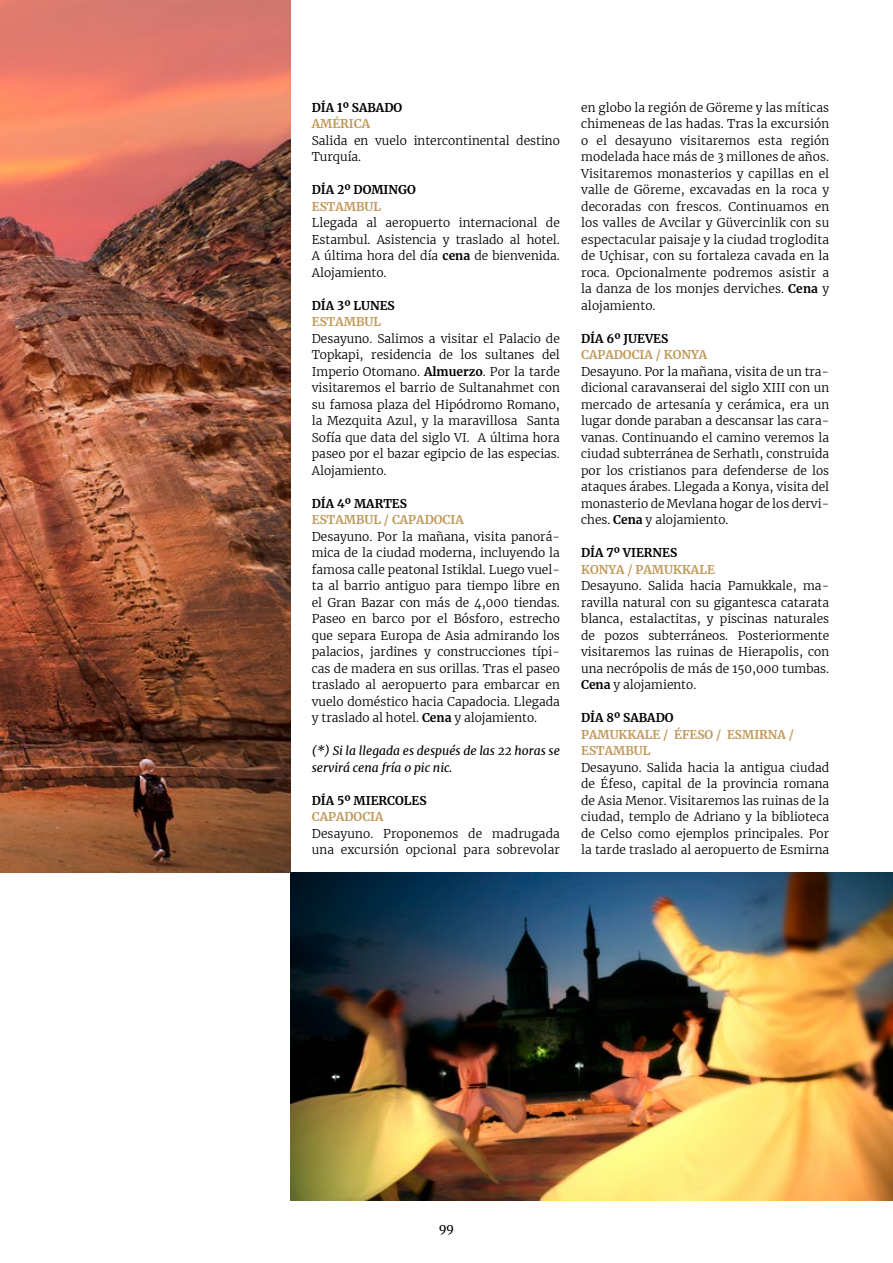
<style>
.page{position:relative;width:893px;height:1263px;background:#fff}
.page>*{position:absolute;margin:0;border:0;box-sizing:border-box;transform-origin:0 0}
.t1{font:300 12px/16.5px "Merriweather";color:#000;text-align:justify}
.t2{font:700 12px/16.5px "Merriweather";color:#c19a5a}
.t3{font:700 12px "Merriweather";color:#000}
.t4{font:italic 12px/16.5px "Merriweather";color:#000}
.t5{font:12px "Merriweather";color:#000}
.s1{font-weight:700}
</style>
<div class="page">
<img style="left:0;top:0;width:291px;height:873px">
<img style="left:291px;top:873px;width:602px;height:328px">
<p class="t3" style="left:312px;top:99px;width:92px">DÍA 1º SABADO</p>
<p class="t2" style="left:312px;top:115px;width:60px">AMÉRICA</p>
<p class="t1" style="left:312px;top:132px;width:250px">Salida en vuelo intercontinental destino<br>Turquía.</p>
<p class="t3" style="left:312px;top:181px;width:106px">DÍA 2º DOMINGO</p>
<p class="t2" style="left:312px;top:198px;width:71px">ESTAMBUL</p>
<p class="t1" style="left:312px;top:214px;width:250px">Llegada al aeropuerto internacional de Estambul. Asistencia y traslado al hotel.<br>A última hora del día <span class="s1">cena</span> de bienvenida.<br>Alojamiento.</p>
<p class="t3" style="left:312px;top:297px;width:85px">DÍA 3º LUNES</p>
<p class="t2" style="left:312px;top:313px;width:71px">ESTAMBUL</p>
<p class="t1" style="left:312px;top:330px;width:250px">Desayuno. Salimos a visitar el Palacio de Topkapi, residencia de los sultanes del Imperio Otomano. <span class="s1">Almuerzo</span>. Por la tarde visitaremos el barrio de Sultanahmet con su famosa plaza del Hipódromo Romano, la Mezquita Azul, y la maravillosa Santa Sofía que data del siglo VI. A última hora paseo por el bazar egipcio de las especias.<br>Alojamiento.</p>
<p class="t3" style="left:312px;top:495px;width:97px">DÍA 4º MARTES</p>
<p class="t2" style="left:312px;top:511px;width:153px">ESTAMBUL / CAPADOCIA</p>
<p class="t1" style="left:312px;top:528px;width:250px">Desayuno. Por la mañana, visita panorá&shy;mica de la ciudad moderna, incluyendo la famosa calle peatonal Istiklal. Luego vuel&shy;ta al barrio antiguo para tiempo libre en el Gran Bazar con más de 4,000 tiendas.<br>Paseo en barco por el Bósforo, estrecho que separa Europa de Asia admirando los palacios, jardines y construcciones típi&shy;cas de madera en sus orillas. Tras el paseo traslado al aeropuerto para embarcar en vuelo doméstico hacia Capadocia. Llegada y traslado al hotel. <span class="s1">Cena</span> y alojamiento.</p>
<p class="t4" style="left:312px;top:742px;width:250px">(*) Si la llegada es después de las 22 horas se servirá cena fría o pic nic.</p>
<p class="t3" style="left:312px;top:792px;width:116px">DÍA 5º MIERCOLES</p>
<p class="t2" style="left:312px;top:808px;width:73px">CAPADOCIA</p>
<p class="t1" style="left:312px;top:825px;width:250px">Desayuno. Proponemos de madrugada una excursión opcional para sobrevolar</p>
<p class="t1" style="left:581px;top:99px;width:250px">en globo la región de Göreme y las míticas chimeneas de las hadas. Tras la excursión o el desayuno visitaremos esta región modelada hace más de 3 millones de años.<br>Visitaremos monasterios y capillas en el valle de Göreme, excavadas en la roca y decoradas con frescos. Continuamos en los valles de Avcilar y Güvercinlik con su espectacular paisaje y la ciudad troglodita de Uçhisar, con su fortaleza cavada en la roca. Opcionalmente podremos asistir a la danza de los monjes derviches. <span class="s1">Cena</span> y alojamiento.</p>
<p class="t3" style="left:581px;top:330px;width:89px">DÍA 6º JUEVES</p>
<p class="t2" style="left:581px;top:346px;width:128px">CAPADOCIA / KONYA</p>
<p class="t1" style="left:581px;top:363px;width:250px">Desayuno. Por la mañana, visita de un tra&shy;dicional caravanserai del siglo XIII con un mercado de artesanía y cerámica, era un lugar donde paraban a descansar las cara&shy;vanas. Continuando el camino veremos la ciudad subterránea de Serhatlı, construida por los cristianos para defenderse de los ataques árabes. Llegada a Konya, visita del monasterio de Mevlana hogar de los dervi&shy;ches. <span class="s1">Cena</span> y alojamiento.</p>
<p class="t3" style="left:581px;top:544px;width:98px">DÍA 7º VIERNES</p>
<p class="t2" style="left:581px;top:561px;width:135px">KONYA / PAMUKKALE</p>
<p class="t1" style="left:581px;top:577px;width:250px">Desayuno. Salida hacia Pamukkale, ma&shy;ravilla natural con su gigantesca catarata blanca, estalactitas, y piscinas naturales de pozos subterráneos. Posteriormente visitaremos las ruinas de Hierapolis, con una necrópolis de más de 150,000 tumbas.<br><span class="s1">Cena</span> y alojamiento.</p>
<p class="t3" style="left:581px;top:709px;width:94px">DÍA 8º SABADO</p>
<p class="t2" style="left:581px;top:726px;width:214px">PAMUKKALE / ÉFESO / ESMIRNA /<br>ESTAMBUL</p>
<p class="t1" style="left:581px;top:759px;width:250px">Desayuno. Salida hacia la antigua ciudad de Éfeso, capital de la provincia romana de Asia Menor. Visitaremos las ruinas de la ciudad, templo de Adriano y la biblioteca de Celso como ejemplos principales. Por la tarde traslado al aeropuerto de Esmirna</p>
<p class="t5" style="left:439px;top:1221px;width:16px">99</p>
</div>
